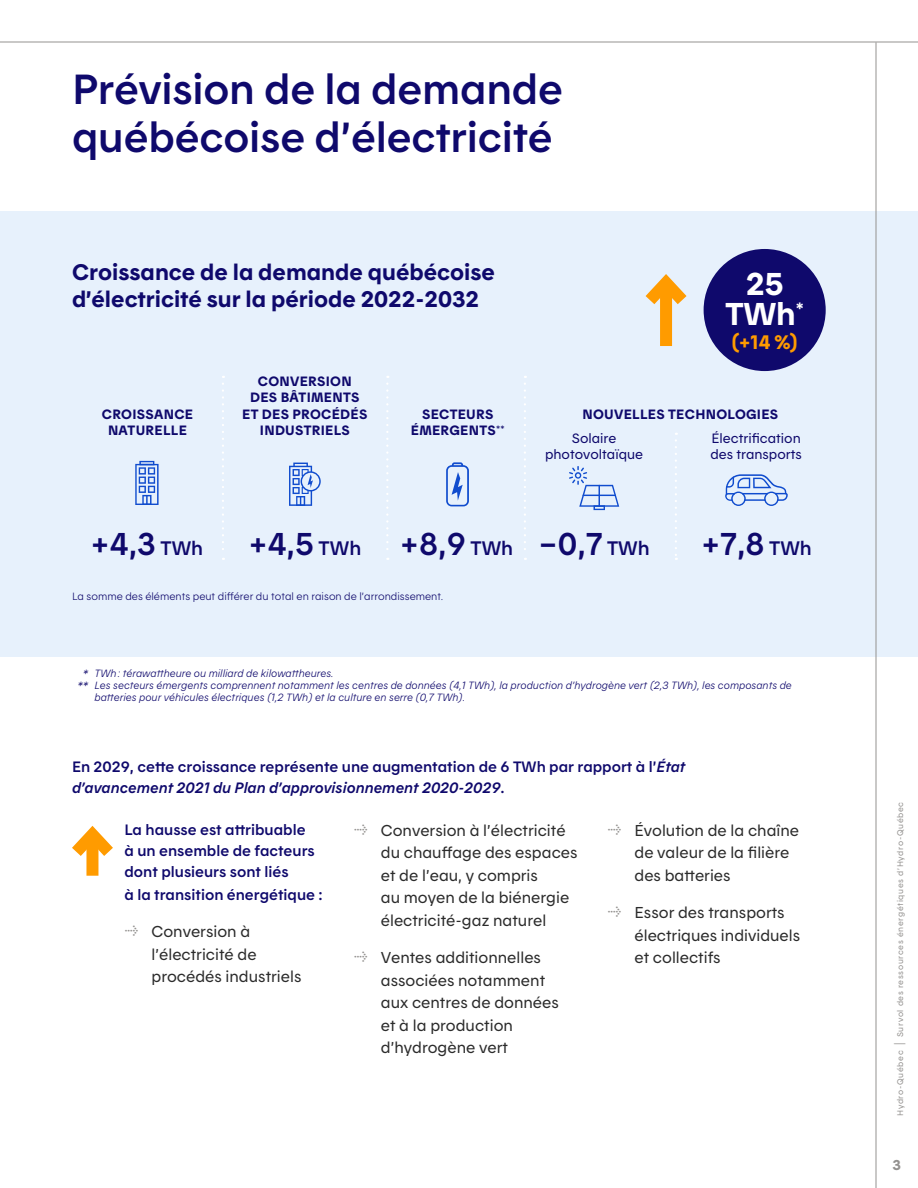
<style>
.page{position:relative;width:918px;height:1188px;background:#fff}
.page>*{position:absolute;margin:0;border:0;box-sizing:border-box;transform-origin:0 0}
.t1{font:42px/48px "Hydro Quebec Demi";letter-spacing:-.005em;color:#0f096c}
.t2{font:31.5px "Hydro Quebec Demi";color:#0f096c}
.H2_-_sans_rule{font:31.5px/30px "Hydro Quebec Gras";color:#fff;text-align:center}
.H2_-_sans_rule-2{font:22.5px/27px "Hydro Quebec Gras";color:#0f096c}
.H2_-_sans_rule-3{font:19.5px "Hydro Quebec Gras";color:#ff9b00}
.t3{font:15.75px/22.5px "Hydro Quebec Normal";color:#2b2b2b}
.t4{font:15px/21px "Hydro Quebec Demi";color:#0f096c}
.t5{font:14.25px "Hydro Quebec Gras";color:#949290}
.t6{font:13.5px/16.5px "Hydro Quebec Gras";letter-spacing:.02em;color:#0f096c;text-align:center}
.t7{font:13.5px/16.5px "Hydro Quebec Normal";color:#0f096c;text-align:center}
.t8{font:10.5px "Hydro Quebec Maigre Italique";color:#0f096c}
.t9{font:10.5px "Hydro Quebec Maigre";color:#0f096c}
.t10{font:8.25px "Hydro Quebec Normal";letter-spacing:.075em;color:#949290}
.s1{font-size:19.5px}
.s2{font-family:"Hydro Quebec Demi Italique"}
.s3{font-family:"Geometric Arrows";color:#949290}
.s4{font-size:12.3px}
</style>
<div class="page">
<div style="left:0;top:212px;width:918px;height:445px;background:#e7f1fc"></div>
<div style="left:660px;top:283px;width:12px;height:63px;background:#ff9b00"></div>
<svg style="left:645px;top:274px;width:42px;height:43px"></svg>
<div style="left:704px;top:249px;width:122px;height:122px;background:#0f096c;border-radius:50%"></div>
<svg style="left:222px;top:384px;width:2px;height:176px"></svg>
<svg style="left:524px;top:384px;width:2px;height:176px"></svg>
<svg style="left:675px;top:433px;width:2px;height:127px"></svg>
<svg style="left:386px;top:384px;width:2px;height:176px"></svg>
<svg style="left:289px;top:463px;width:32px;height:43px"></svg>
<svg style="left:446px;top:462px;width:23px;height:44px"></svg>
<hr style="left:139px;top:461px;width:15px;height:4px;background:#104cce">
<svg style="left:135px;top:462px;width:24px;height:43px"></svg>
<svg style="left:725px;top:474px;width:63px;height:32px"></svg>
<svg style="left:569px;top:466px;width:50px;height:44px"></svg>
<div style="left:86px;top:835px;width:12px;height:41px;background:#ff9b00"></div>
<svg style="left:72px;top:825px;width:41px;height:44px"></svg>
<hr style="left:0;top:42px;width:918px;height:1px;background:#949290">
<hr style="left:876px;top:42px;width:1px;height:1146px;background:#949290">
<h1 class="t1" style="left:72px;top:63px;width:493px">Prévision de la demande québécoise d’électricité</h1>
<h2 class="H2_-_sans_rule-2" style="left:72px;top:257px;width:425px">Croissance de la demande québécoise d’électricité sur la période 2022-2032</h2>
<h2 class="H2_-_sans_rule" style="left:726px;top:268px;width:80px">25<br>TWh<sup>*</sup></h2>
<h2 class="H2_-_sans_rule-3" style="left:731px;top:330px;width:69px">(+14 %)</h2>
<p class="t6" style="left:242px;top:372px;width:127px">CONVERSION<br>DES BÂTIMENTS<br>ET DES PROCÉDÉS<br>INDUSTRIELS</p>
<p class="t6" style="left:102px;top:405px;width:93px">CROISSANCE<br>NATURELLE</p>
<p class="t6" style="left:411px;top:406px;width:95px">SECTEURS<br>ÉMERGENTS<sup>**</sup></p>
<p class="t6" style="left:583px;top:406px;width:197px">NOUVELLES TECHNOLOGIES</p>
<p class="t7" style="left:545px;top:429px;width:100px">Solaire photovoltaïque</p>
<p class="t7" style="left:710px;top:429px;width:93px;text-align:left">Électrification des transports</p>
<p class="t2" style="left:91px;top:525px;width:114px">+4,3 <span class="s1">TWh</span></p>
<p class="t2" style="left:248px;top:525px;width:114px">+4,5 <span class="s1">TWh</span></p>
<p class="t2" style="left:400px;top:525px;width:115px">+8,9 <span class="s1">TWh</span></p>
<p class="t9" style="left:72px;top:590px;width:373px">La somme des éléments peut différer du total en raison de l’arrondissement.</p>
<p class="t2" style="left:539px;top:525px;width:113px">−0,7 <span class="s1">TWh</span></p>
<p class="t2" style="left:701px;top:525px;width:112px">+7,8 <span class="s1">TWh</span></p>
<p class="t8" style="left:83px;top:667px;width:252px">* TWh: térawattheure ou milliard de kilowattheures.</p>
<p class="t8" style="left:77px;top:679px;width:716px">** Les secteurs émergents comprennent notamment les centres de données (4,1 TWh), la production d’hydrogène vert (2,3 TWh), les composants de</p>
<p class="t8" style="left:94px;top:691px;width:372px">batteries pour véhicules électriques (1,2 TWh) et la culture en serre (0,7 TWh).</p>
<p class="t4" style="left:72px;top:756px;width:615px">En 2029, cette croissance représente une augmentation de 6 TWh par rapport à l’<span class="s2">État d’avancement 2021 du Plan d’approvisionnement 2020-2029</span>.</p>
<p class="t4" style="left:124px;top:819px;width:192px">La hausse est attribuable à un ensemble de facteurs dont plusieurs sont liés</p>
<p class="t4" style="left:124px;top:884px;width:200px">à la transition énergétique :</p>
<p class="t3" style="left:152px;top:920px;width:151px;text-indent:-27px"><span class="s3">Z</span> Conversion à l’électricité de procédés industriels</p>
<p class="t3" style="left:381px;top:819px;width:198px;text-indent:-27px"><span class="s3">Z</span> Conversion à l’électricité du chauffage des espaces et de l’eau, y compris<br>au moyen de la biénergie électricité-gaz naturel</p>
<p class="t3" style="left:381px;top:946px;width:180px;text-indent:-27px"><span class="s3">Z</span> Ventes additionnelles associées notamment aux centres de données et à la production d’hydrogène vert</p>
<p class="t3" style="left:634px;top:819px;width:166px;text-indent:-27px"><span class="s3">Z</span> Évolution de la chaîne de valeur de la filière des batteries</p>
<p class="t3" style="left:634px;top:901px;width:167px;text-indent:-27px"><span class="s3">Z</span> Essor des transports électriques individuels et collectifs</p>
<p class="t10" style="left:895px;top:1116px;width:316px;rotate:-90deg">Hydro-Québec <span class="s4">|</span> Survol des ressources énergétiques d’Hydro-Québec</p>
<p class="t5" style="left:893px;top:1156px;width:10px">3</p>
</div>
